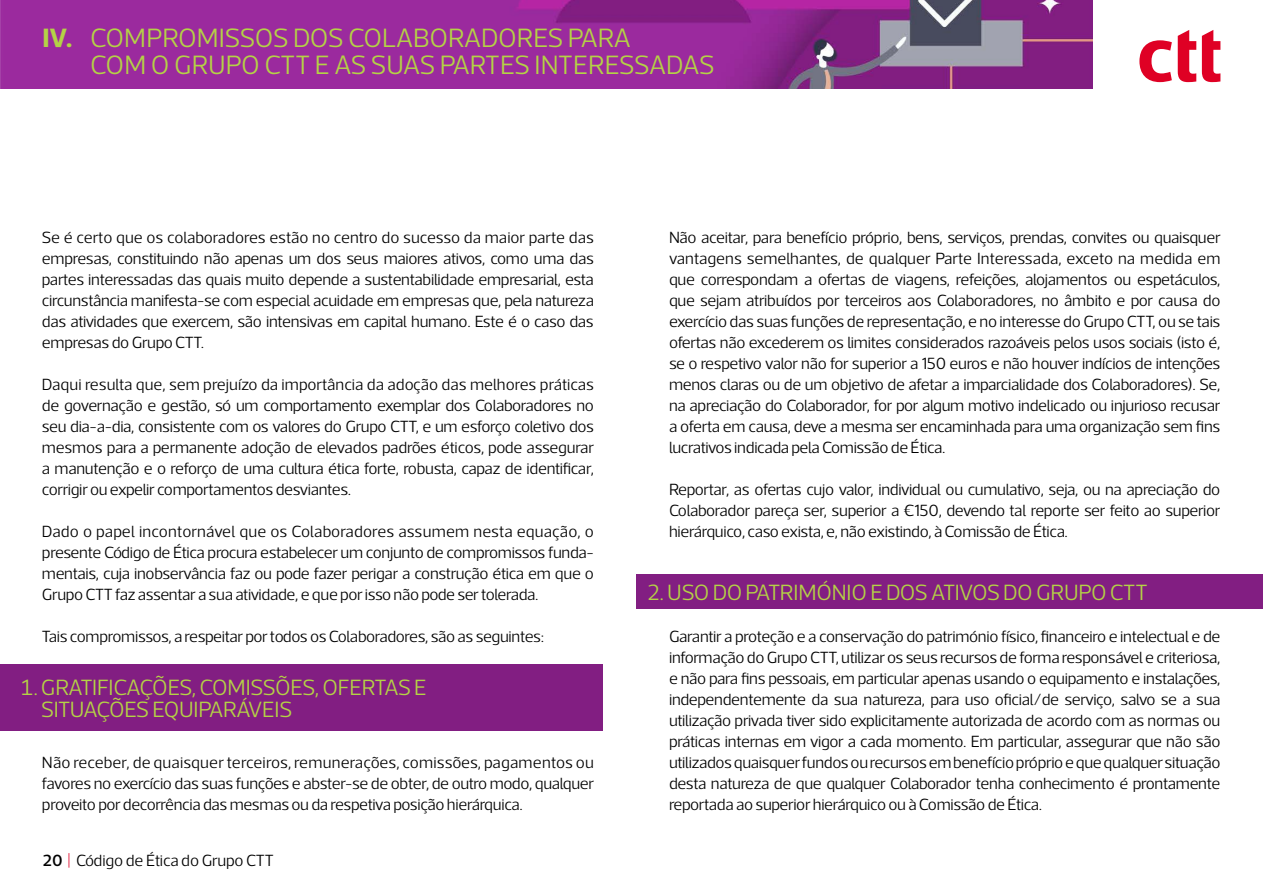
<style>
.page{position:relative;width:1263px;height:893px;background:#fff}
.page>*{position:absolute;margin:0;border:0;box-sizing:border-box;transform-origin:0 0}
.t1{font:300 27px/27px "Acto CTT";letter-spacing:-.015em;color:#b4d246}
.t2{font:300 22.5px/22.5px "Acto CTT";letter-spacing:-.03em;color:#b4d246}
.t3{font:300 16.5px/21px "Acto CTT";letter-spacing:-.02em;color:#000;text-align:justify}
.s1{font-weight:700}
.s2{font-weight:500}
.s3{color:#df0024}
</style>
<div class="page">
<img style="left:0;top:0;width:1092px;height:89px">
<svg style="left:1139px;top:40px;width:33px;height:42px"></svg>
<svg style="left:1178px;top:30px;width:18px;height:52px"></svg>
<svg style="left:1202px;top:30px;width:18px;height:52px"></svg>
<div style="left:637px;top:575px;width:626px;height:34px;background:#821e82"></div>
<div style="left:0;top:665px;width:603px;height:66px;background:#821e82"></div>
<h1 class="t1" style="left:90px;top:24px;width:626px;text-indent:-48px"><span class="s1">IV.</span> COMPROMISSOS DOS COLABORADORES PARA<br>COM O GRUPO CTT E AS SUAS PARTES INTERESSADAS</h1>
<p class="t3" style="left:42px;top:227px;width:554px">Se é certo que os colaboradores estão no centro do sucesso da maior parte das empresas, constituindo não apenas um dos seus maiores ativos, como uma das partes interessadas das quais muito depende a sustentabilidade empresarial, esta circunstância manifesta-se com especial acuidade em empresas que, pela natureza das atividades que exercem, são intensivas em capital humano. Este é o caso das empresas do Grupo CTT.</p>
<p class="t3" style="left:42px;top:374px;width:554px">Daqui resulta que, sem prejuízo da importância da adoção das melhores práticas de governação e gestão, só um comportamento exemplar dos Colaboradores no seu dia-a-dia, consistente com os valores do Grupo CTT, e um esforço coletivo dos mesmos para a permanente adoção de elevados padrões éticos, pode assegurar a manutenção e o reforço de uma cultura ética forte, robusta, capaz de identificar, corrigir ou expelir comportamentos desviantes.</p>
<p class="t3" style="left:42px;top:521px;width:554px">Dado o papel incontornável que os Colaboradores assumem nesta equação, o presente Código de Ética procura estabelecer um conjunto de compromissos funda&shy;mentais, cuja inobservância faz ou pode fazer perigar a construção ética em que o Grupo CTT faz assentar a sua atividade, e que por isso não pode ser tolerada.</p>
<p class="t3" style="left:42px;top:626px;width:504px">Tais compromissos, a respeitar por todos os Colaboradores, são as seguintes:</p>
<h2 class="t2" style="left:41px;top:675px;width:387px;text-indent:-20px">1. GRATIFICAÇÕES, COMISSÕES, OFERTAS E<br>SITUAÇÕES EQUIPARÁVEIS</h2>
<p class="t3" style="left:42px;top:752px;width:554px">Não receber, de quaisquer terceiros, remunerações, comissões, pagamentos ou favores no exercício das suas funções e abster-se de obter, de outro modo, qualquer proveito por decorrência das mesmas ou da respetiva posição hierárquica.</p>
<p class="t3" style="left:43px;top:850px;width:233px"><span class="s2">20</span> <span class="s3">|</span> Código de Ética do Grupo CTT</p>
<p class="t3" style="left:669px;top:227px;width:553px">Não aceitar, para benefício próprio, bens, serviços, prendas, convites ou quaisquer vantagens semelhantes, de qualquer Parte Interessada, exceto na medida em que correspondam a ofertas de viagens, refeições, alojamentos ou espetáculos, que sejam atribuídos por terceiros aos Colaboradores, no âmbito e por causa do exercício das suas funções de representação, e no interesse do Grupo CTT, ou se tais ofertas não excederem os limites considerados razoáveis pelos usos sociais (isto é, se o respetivo valor não for superior a 150 euros e não houver indícios de intenções menos claras ou de um objetivo de afetar a imparcialidade dos Colaboradores). Se, na apreciação do Colaborador, for por algum motivo indelicado ou injurioso recusar a oferta em causa, deve a mesma ser encaminhada para uma organização sem fins lucrativos indicada pela Comissão de Ética.</p>
<p class="t3" style="left:669px;top:479px;width:553px">Reportar, as ofertas cujo valor, individual ou cumulativo, seja, ou na apreciação do Colaborador pareça ser, superior a €150, devendo tal reporte ser feito ao superior hierárquico, caso exista, e, não existindo, à Comissão de Ética.</p>
<h2 class="t2" style="left:648px;top:581px;width:501px">2. USO DO PATRIMÓNIO E DOS ATIVOS DO GRUPO CTT</h2>
<p class="t3" style="left:669px;top:626px;width:553px">Garantir a proteção e a conservação do património físico, financeiro e intelectual e de informação do Grupo CTT, utilizar os seus recursos de forma responsável e criteriosa, e não para fins pessoais, em particular apenas usando o equipamento e instalações, independentemente da sua natureza, para uso oficial/de serviço, salvo se a sua utilização privada tiver sido explicitamente autorizada de acordo com as normas ou práticas internas em vigor a cada momento. Em particular, assegurar que não são utilizados quaisquer fundos ou recursos em benefício próprio e que qualquer situação desta natureza de que qualquer Colaborador tenha conhecimento é prontamente reportada ao superior hierárquico ou à Comissão de Ética.</p>
</div>
